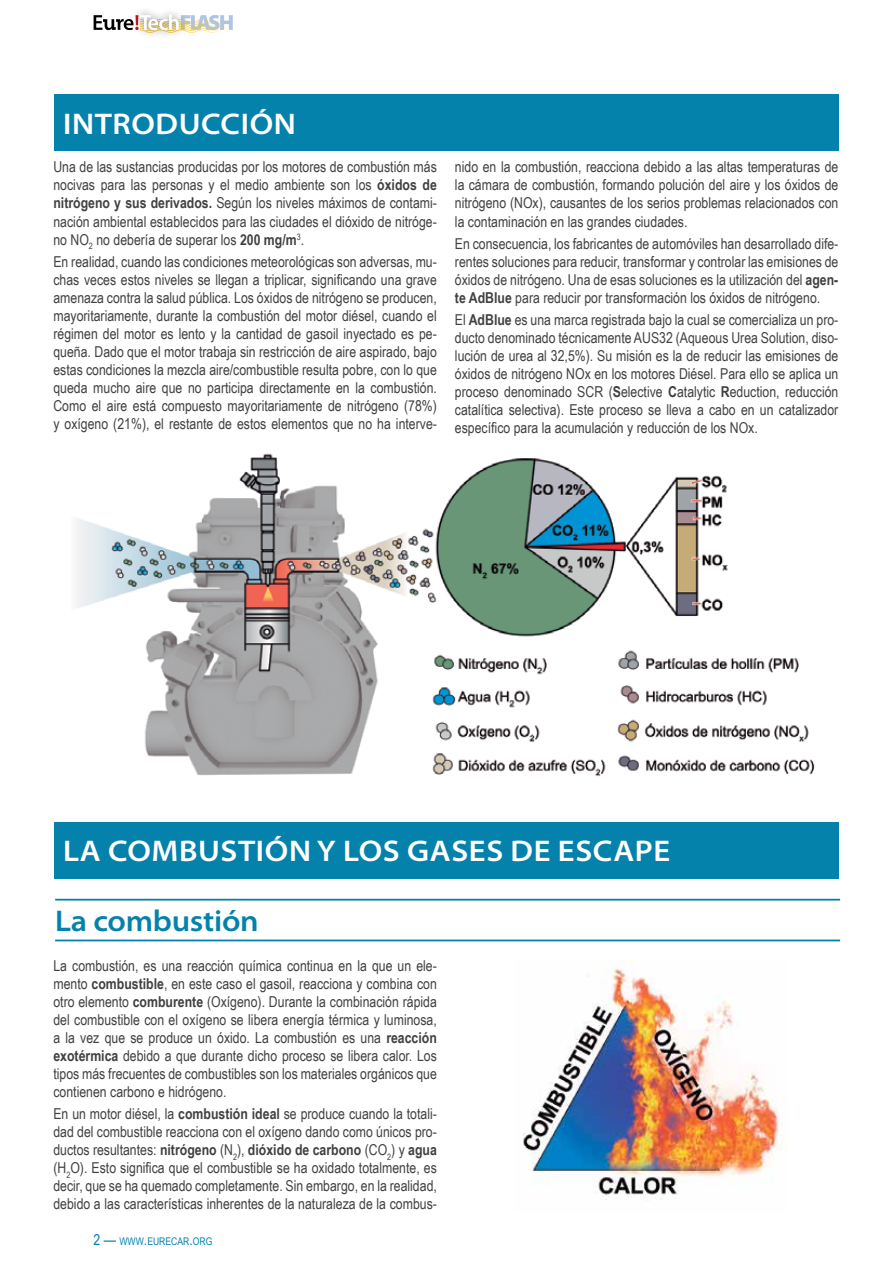
<style>
.page{position:relative;width:893px;height:1263px;background:#fff}
.page>*{position:absolute;margin:0;border:0;box-sizing:border-box;transform-origin:0 0}
.t1{font:600 semi-expanded 30px "Myriad Pro";letter-spacing:.02em;color:#fff}
.t2{font:600 semi-expanded 30px "Myriad Pro";letter-spacing:-.01em;color:#0482ab}
.t3{font:15px/18px "Arial Narrow";color:#414042;text-align:justify}
.t4{font:10.5px "Arial Narrow";color:#0482ab}
.s1{font-weight:700}
.s2{font-size:15px}
</style>
<div class="page">
<svg style="left:94px;top:14px;width:139px;height:19px"></svg>
<div style="left:54px;top:94px;width:785px;height:57px;background:#0482ab"></div>
<hr style="left:55px;top:899px;width:785px;height:1px;background:#0482ab">
<hr style="left:55px;top:939px;width:785px;height:2px;background:#0482ab">
<img style="left:77px;top:453px;width:738px;height:323px">
<div style="left:54px;top:822px;width:785px;height:56px;background:#0482ab"></div>
<img style="left:522px;top:960px;width:265px;height:240px">
<h1 class="t1" style="left:63px;top:107px;width:234px">INTRODUCCIÓN</h1>
<p class="t3" style="left:53px;top:158px;width:385px">Una de las sustancias producidas por los motores de combustión más nocivas para las personas y el medio ambiente son los <span class="s1">óxidos de nitrógeno y sus derivados.</span> Según los niveles máximos de contami&shy;nación ambiental establecidos para las ciudades el dióxido de nitróge&shy;no NO<sub>2</sub> no debería de superar los <span class="s1">200 mg/m</span><sup>3</sup>.</p>
<p class="t3" style="left:53px;top:252px;width:385px">En realidad, cuando las condiciones meteorológicas son adversas, mu&shy;chas veces estos niveles se llegan a triplicar, significando una grave amenaza contra la salud pública. Los óxidos de nitrógeno se producen, mayoritariamente, durante la combustión del motor diésel, cuando el régimen del motor es lento y la cantidad de gasoil inyectado es pe&shy;queña. Dado que el motor trabaja sin restricción de aire aspirado, bajo estas condiciones la mezcla aire/combustible resulta pobre, con lo que queda mucho aire que no participa directamente en la combustión.<br>Como el aire está compuesto mayoritariamente de nitrógeno (78%) y oxígeno (21%), el restante de estos elementos que no ha interve-</p>
<p class="t3" style="left:455px;top:158px;width:385px">nido en la combustión, reacciona debido a las altas temperaturas de la cámara de combustión, formando polución del aire y los óxidos de nitrógeno (NOx), causantes de los serios problemas relacionados con la contaminación en las grandes ciudades.</p>
<p class="t3" style="left:455px;top:234px;width:385px">En consecuencia, los fabricantes de automóviles han desarrollado dife&shy;rentes soluciones para reducir, transformar y controlar las emisiones de óxidos de nitrógeno. Una de esas soluciones es la utilización del <span class="s1">agen&shy;te AdBlue</span> para reducir por transformación los óxidos de nitrógeno.</p>
<p class="t3" style="left:455px;top:310px;width:385px">El <span class="s1">AdBlue</span> es una marca registrada bajo la cual se comercializa un pro&shy;ducto denominado técnicamente AUS32 (Aqueous Urea Solution, diso&shy;lución de urea al 32,5%). Su misión es la de reducir las emisiones de óxidos de nitrógeno NOx en los motores Diésel. Para ello se aplica un proceso denominado SCR (<span class="s1">S</span>elective <span class="s1">C</span>atalytic <span class="s1">R</span>eduction, reducción catalítica selectiva). Este proceso se lleva a cabo en un catalizador específico para la acumulación y reducción de los NOx.</p>
<h1 class="t1" style="left:63px;top:834px;width:609px">LA COMBUSTIÓN Y LOS GASES DE ESCAPE</h1>
<h1 class="t2" style="left:55px;top:904px;width:205px">La combustión</h1>
<p class="t3" style="left:53px;top:956px;width:385px">La combustión, es una reacción química continua en la que un ele&shy;mento <span class="s1">combustible</span>, en este caso el gasoil, reacciona y combina con otro elemento <span class="s1">comburente</span> (Oxígeno). Durante la combinación rápida del combustible con el oxígeno se libera energía térmica y luminosa, a la vez que se produce un óxido. La combustión es una <span class="s1">reacción exotérmica</span> debido a que durante dicho proceso se libera calor. Los tipos más frecuentes de combustibles son los materiales orgánicos que contienen carbono e hidrógeno.</p>
<p class="t3" style="left:53px;top:1104px;width:385px">En un motor diésel, la <span class="s1">combustión ideal</span> se produce cuando la totali&shy;dad del combustible reacciona con el oxígeno dando como únicos pro&shy;ductos resultantes: <span class="s1">nitrógeno</span> (N<sub>2</sub>), <span class="s1">dióxido de carbono</span> (CO<sub>2</sub>) y <span class="s1">agua </span>(H<sub>2</sub>O). Esto significa que el combustible se ha oxidado totalmente, es decir, que se ha quemado completamente. Sin embargo, en la realidad, debido a las características inherentes de la naturaleza de la combus-</p>
<p class="t4" style="left:94px;top:1233px;width:120px"><span class="s2">2 —</span> WWW<span class="s2">.</span>EURECAR<span class="s2">.</span>ORG</p>
</div>
